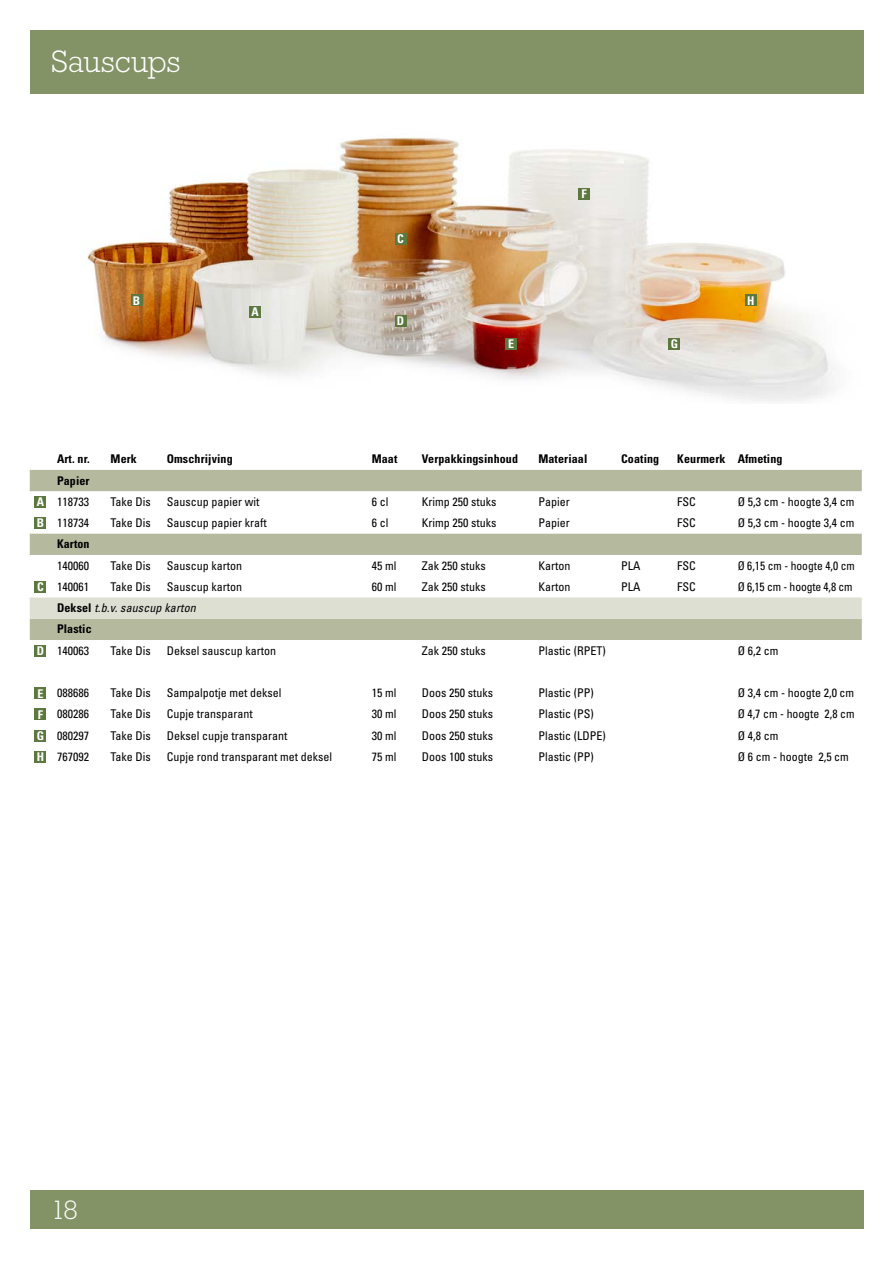
<style>
.page{position:relative;width:893px;height:1263px;background:#fff}
.page>*{position:absolute;margin:0;border:0;box-sizing:border-box;transform-origin:0 0}
.t1{font:300 31.5px "Rockwell Std";letter-spacing:-.005em;color:#fff}
.t2{font:300 27px "Rockwell Std";color:#fff}
.t3{font:condensed 12px "Univers LT Std";color:#000}
.t4{font:700 condensed 12px/21.3px "Univers LT Std";letter-spacing:.01em;color:#000;text-align:right}
.t5{font:italic condensed 12px "Univers LT Std";letter-spacing:.01em;color:#000}
.t6{font:condensed 12px "Univers LT Std";color:#000;scale:.96 1}
.t7{font:700 condensed 12px "Univers LT Std";color:#fff}
.s1{color:#fff}
.s2{font-weight:400}
.s3{font-weight:700;color:#fff}
.s4{font-weight:700;font-style:normal}
</style>
<div class="page">
<div style="left:30px;top:1191px;width:833px;height:38px;background:#849366"></div>
<div style="left:30px;top:30px;width:833px;height:64px;background:#849366"></div>
<img style="left:87px;top:137px;width:747px;height:265px">
<svg style="left:30px;top:470px;width:832px;height:170px"></svg>
<div style="left:30px;top:597px;width:832px;height:22px;background:#dddfd3"></div>
<div style="left:34px;top:496px;width:12px;height:12px;background:#5d783f"></div>
<div style="left:34px;top:517px;width:12px;height:12px;background:#5d783f"></div>
<div style="left:34px;top:581px;width:12px;height:12px;background:#5d783f"></div>
<div style="left:34px;top:645px;width:12px;height:12px;background:#5d783f"></div>
<div style="left:34px;top:687px;width:12px;height:12px;background:#5d783f"></div>
<div style="left:34px;top:708px;width:12px;height:12px;background:#5d783f"></div>
<div style="left:34px;top:730px;width:12px;height:12px;background:#5d783f"></div>
<div style="left:34px;top:751px;width:12px;height:12px;background:#5d783f"></div>
<div style="left:505px;top:338px;width:12px;height:12px;background:#5d783f"></div>
<div style="left:668px;top:338px;width:12px;height:12px;background:#5d783f"></div>
<div style="left:578px;top:188px;width:12px;height:12px;background:#5d783f"></div>
<div style="left:745px;top:294px;width:12px;height:12px;background:#5d783f"></div>
<div style="left:131px;top:294px;width:11px;height:12px;background:#5d783f"></div>
<div style="left:249px;top:306px;width:12px;height:12px;background:#5d783f"></div>
<div style="left:395px;top:315px;width:11px;height:12px;background:#5d783f"></div>
<div style="left:395px;top:233px;width:11px;height:11px;background:#5d783f"></div>
<h1 class="t1" style="left:51px;top:44px;width:131px">Sauscups</h1>
<p class="t7" style="left:397px;top:231px;width:8px">C</p>
<p class="t7" style="left:582px;top:187px;width:7px">F</p>
<p class="t7" style="left:133px;top:293px;width:9px">B</p>
<p class="t7" style="left:747px;top:293px;width:9px">H</p>
<p class="t7" style="left:251px;top:305px;width:9px">A</p>
<p class="t7" style="left:397px;top:314px;width:9px">D</p>
<p class="t7" style="left:508px;top:337px;width:7px">E</p>
<p class="t7" style="left:671px;top:337px;width:9px">G</p>
<p class="t4" style="left:57px;top:448px;width:34px">Art. nr.</p>
<p class="t4" style="left:111px;top:448px;width:28px">Merk</p>
<p class="t4" style="left:167px;top:448px;width:67px">Omschrijving</p>
<p class="t4" style="left:372px;top:448px;width:27px">Maat</p>
<p class="t4" style="left:422px;top:448px;width:98px">Verpakkingsinhoud</p>
<p class="t4" style="left:538px;top:448px;width:50px">Materiaal</p>
<p class="t4" style="left:621px;top:448px;width:40px">Coating</p>
<p class="t4" style="left:677px;top:448px;width:107px">Keurmerk Afmeting</p>
<p class="t4" style="left:37px;top:470px;width:54px">Papier<br><span class="s1">A</span> <span class="s2">118733</span></p>
<p class="t3" style="left:111px;top:494px;width:42px">Take Dis</p>
<p class="t3" style="left:167px;top:494px;width:94px">Sauscup papier wit</p>
<p class="t3" style="left:372px;top:494px;width:18px">6 cl</p>
<p class="t3" style="left:422px;top:494px;width:76px">Krimp 250 stuks</p>
<p class="t3" style="left:538px;top:494px;width:33px">Papier</p>
<p class="t3" style="left:677px;top:494px;width:20px">FSC</p>
<p class="t3" style="left:738px;top:494px;width:118px">Ø 5,3 cm - hoogte 3,4 cm</p>
<p class="t3" style="left:37px;top:515px;width:54px"><span class="s3">B</span> 118734</p>
<p class="t3" style="left:111px;top:515px;width:42px">Take Dis</p>
<p class="t3" style="left:167px;top:515px;width:101px">Sauscup papier kraft</p>
<p class="t3" style="left:372px;top:515px;width:18px">6 cl</p>
<p class="t3" style="left:422px;top:515px;width:76px">Krimp 250 stuks</p>
<p class="t3" style="left:538px;top:515px;width:33px">Papier</p>
<p class="t3" style="left:677px;top:515px;width:20px">FSC</p>
<p class="t3" style="left:738px;top:515px;width:118px">Ø 5,3 cm - hoogte 3,4 cm</p>
<p class="t4" style="left:57px;top:533px;width:34px">Karton</p>
<p class="t3" style="left:57px;top:558px;width:33px">140060</p>
<p class="t3" style="left:111px;top:558px;width:42px">Take Dis</p>
<p class="t3" style="left:167px;top:558px;width:77px">Sauscup karton</p>
<p class="t3" style="left:372px;top:558px;width:26px">45 ml</p>
<p class="t3" style="left:422px;top:558px;width:65px">Zak 250 stuks</p>
<p class="t3" style="left:538px;top:558px;width:34px">Karton</p>
<p class="t3" style="left:621px;top:558px;width:21px">PLA</p>
<p class="t3" style="left:677px;top:558px;width:20px">FSC</p>
<p class="t6" style="left:738px;top:558px;width:123px">Ø 6,15 cm - hoogte 4,0 cm</p>
<p class="t3" style="left:37px;top:579px;width:53px"><span class="s3">C</span> 140061</p>
<p class="t3" style="left:111px;top:579px;width:42px">Take Dis</p>
<p class="t3" style="left:167px;top:579px;width:77px">Sauscup karton</p>
<p class="t3" style="left:372px;top:579px;width:26px">60 ml</p>
<p class="t3" style="left:422px;top:579px;width:65px">Zak 250 stuks</p>
<p class="t3" style="left:538px;top:579px;width:34px">Karton</p>
<p class="t3" style="left:621px;top:579px;width:21px">PLA</p>
<p class="t3" style="left:677px;top:579px;width:20px">FSC</p>
<p class="t3" style="left:738px;top:579px;width:116px">Ø 6,15 cm - hoogte 4,8 cm</p>
<p class="t5" style="left:57px;top:600px;width:140px"><span class="s4">Deksel</span> t.b.v. sauscup karton</p>
<p class="t4" style="left:57px;top:618px;width:36px">Plastic</p>
<p class="t3" style="left:37px;top:643px;width:54px"><span class="s3">D</span> 140063</p>
<p class="t3" style="left:111px;top:643px;width:42px">Take Dis</p>
<p class="t3" style="left:167px;top:643px;width:111px">Deksel sauscup karton</p>
<p class="t3" style="left:422px;top:643px;width:65px">Zak 250 stuks</p>
<p class="t3" style="left:538px;top:643px;width:69px">Plastic (RPET)</p>
<p class="t3" style="left:738px;top:643px;width:42px">Ø 6,2 cm</p>
<p class="t3" style="left:37px;top:685px;width:53px"><span class="s3">E</span> 088686</p>
<p class="t3" style="left:111px;top:685px;width:42px">Take Dis</p>
<p class="t3" style="left:167px;top:685px;width:116px">Sampalpotje met deksel</p>
<p class="t3" style="left:372px;top:685px;width:26px">15 ml</p>
<p class="t3" style="left:422px;top:685px;width:73px">Doos 250 stuks</p>
<p class="t3" style="left:538px;top:685px;width:57px">Plastic (PP)</p>
<p class="t3" style="left:738px;top:685px;width:118px">Ø 3,4 cm - hoogte 2,0 cm</p>
<p class="t3" style="left:38px;top:707px;width:53px"><span class="s3">F</span> 080286</p>
<p class="t3" style="left:111px;top:707px;width:42px">Take Dis</p>
<p class="t3" style="left:167px;top:707px;width:87px">Cupje transparant</p>
<p class="t3" style="left:372px;top:707px;width:26px">30 ml</p>
<p class="t3" style="left:422px;top:707px;width:73px">Doos 250 stuks</p>
<p class="t3" style="left:538px;top:707px;width:57px">Plastic (PS)</p>
<p class="t3" style="left:738px;top:707px;width:118px">Ø 4,7 cm - hoogte 2,8 cm</p>
<p class="t3" style="left:37px;top:728px;width:54px"><span class="s3">G</span> 080297</p>
<p class="t3" style="left:111px;top:728px;width:42px">Take Dis</p>
<p class="t3" style="left:167px;top:728px;width:122px">Deksel cupje transparant</p>
<p class="t3" style="left:372px;top:728px;width:26px">30 ml</p>
<p class="t3" style="left:422px;top:728px;width:73px">Doos 250 stuks</p>
<p class="t3" style="left:538px;top:728px;width:69px">Plastic (LDPE)</p>
<p class="t3" style="left:738px;top:728px;width:42px">Ø 4,8 cm</p>
<p class="t3" style="left:37px;top:749px;width:54px"><span class="s3">H</span> 767092</p>
<p class="t3" style="left:111px;top:749px;width:42px">Take Dis</p>
<p class="t3" style="left:167px;top:749px;width:167px">Cupje rond transparant met deksel</p>
<p class="t3" style="left:372px;top:749px;width:26px">75 ml</p>
<p class="t3" style="left:422px;top:749px;width:73px">Doos 100 stuks</p>
<p class="t3" style="left:538px;top:749px;width:57px">Plastic (PP)</p>
<p class="t3" style="left:738px;top:749px;width:113px">Ø 6 cm - hoogte 2,5 cm</p>
<h2 class="t2" style="left:51px;top:1194px;width:28px">18</h2>
</div>
